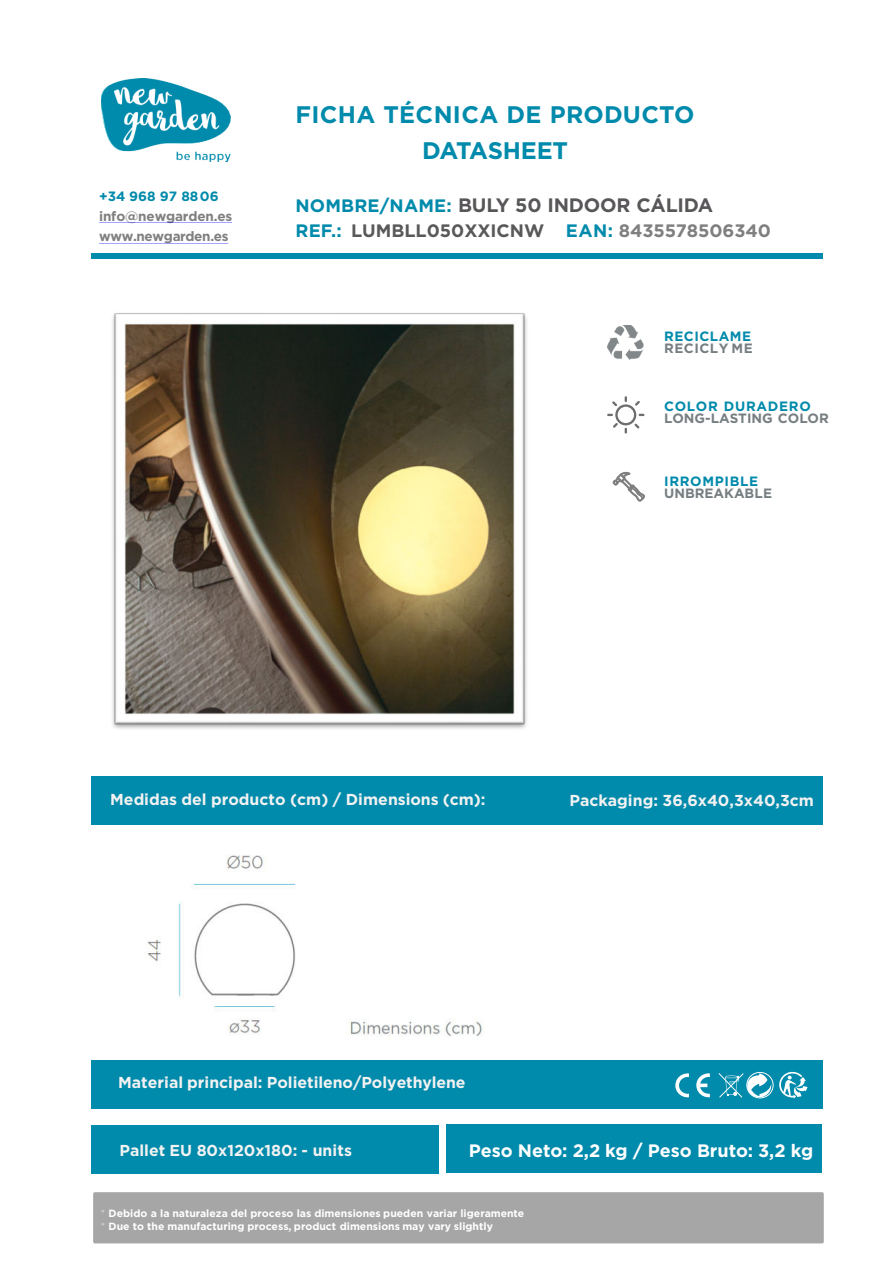
<style>
.page{position:relative;width:893px;height:1264px;background:#fff}
.page>*{position:absolute;margin:0;border:0;box-sizing:border-box;transform-origin:0 0}
.t1{font:700 24px/35.4px "Gotham";letter-spacing:.01em;color:#008aab;text-align:center}
.t2{font:700 19.5px "Gotham";letter-spacing:-.01em;color:#59565a}
.t3{font:700 18px "Gotham";color:#595959}
.t4{font:700 18px "Gotham";letter-spacing:-.005em;color:#fff}
.t5{font:700 15.9px "Gotham";color:#f2f2f2}
.t6{font:700 13.5px/20.7px "Gotham";letter-spacing:-.02em;color:#7f7f7f}
.t7{font:700 13.5px "Gotham";letter-spacing:.05em;color:#008aab}
.t8{font:700 13.5px "Gotham";color:#767e81}
.t9{font:700 13.5px "Gotham";letter-spacing:.005em;color:#008aab}
.t10{font:700 13.5px "Gotham";letter-spacing:.035em;color:#767e81}
.t11{font:700 10.5px/12.6px "Gotham";color:#fff}
.s1{font-size:18px;color:#008aab}
.s2{color:#008aab}
.s3{color:#7f7f7f}
.s4{font-weight:200}
</style>
<div class="page">
<div style="left:92px;top:776px;width:731px;height:48px;background:#008aab"></div>
<div style="left:446px;top:1124px;width:376px;height:49px;background:#008aab"></div>
<div style="left:93px;top:1192px;width:730px;height:51px;background:#a6a6a6;border:3px solid #a6a6a6"></div>
<div style="left:91px;top:1125px;width:347px;height:49px;background:#008aab"></div>
<svg style="left:99px;top:222px;width:133px;height:1px"></svg>
<svg style="left:99px;top:243px;width:129px;height:1px"></svg>
<img style="left:101px;top:79px;width:129px;height:83px">
<div style="left:92px;top:1061px;width:731px;height:48px;background:#008aab"></div>
<svg style="left:696px;top:1073px;width:13px;height:24px"></svg>
<svg style="left:675px;top:1073px;width:14px;height:25px"></svg>
<svg style="left:718px;top:1071px;width:89px;height:28px"></svg>
<div style="left:92px;top:254px;width:731px;height:5px;background:#008aab"></div>
<img style="left:607px;top:326px;width:36px;height:35px">
<svg style="left:607px;top:396px;width:37px;height:38px"></svg>
<svg style="left:612px;top:472px;width:32px;height:29px"></svg>
<img style="left:350px;top:1021px;width:133px;height:16px">
<img style="left:147px;top:855px;width:149px;height:180px">
<div style="left:275px;top:1018px;width:45px;height:22px;background:#fff"></div>
<img style="left:112px;top:313px;width:415px;height:416px">
<p class="t9" style="left:99px;top:189px;width:121px">+34 968 97 8806</p>
<p class="t6" style="left:99px;top:205px;width:135px">info@newgarden.es www.newgarden.es</p>
<h1 class="t1" style="left:295px;top:96px;width:400px">FICHA TÉCNICA DE PRODUCTO<br>DATASHEET</h1>
<p class="t2" style="left:295px;top:194px;width:419px"><span class="s1">NOMBRE/NAME:</span> BULY 50 INDOOR CÁLIDA</p>
<p class="t3" style="left:295px;top:220px;width:477px"><span class="s2">REF.:</span> LUMBLL050XXICNW <span class="s2">EAN:</span> <span class="s3">8435578506340</span></p>
<p class="t7" style="left:664px;top:328px;width:88px">RECICLAME</p>
<p class="t10" style="left:664px;top:340px;width:90px">RECICLY ME</p>
<p class="t7" style="left:664px;top:398px;width:148px">COLOR DURADERO</p>
<p class="t8" style="left:664px;top:410px;width:166px">LONG-LASTING COLOR</p>
<p class="t7" style="left:664px;top:473px;width:96px">IRROMPIBLE</p>
<p class="t8" style="left:664px;top:485px;width:109px">UNBREAKABLE</p>
<p class="t5" style="left:110px;top:790px;width:377px">Medidas del producto (cm) / Dimensions (cm):</p>
<p class="t5" style="left:569px;top:791px;width:246px">Packaging: 36,6x40,3x40,3cm</p>
<p class="t5" style="left:118px;top:1073px;width:349px">Material principal: Polietileno/Polyethylene</p>
<p class="t5" style="left:119px;top:1141px;width:234px">Pallet EU 80x120x180: - units</p>
<p class="t4" style="left:469px;top:1140px;width:346px">Peso Neto: 2,2 kg / Peso Bruto: 3,2 kg</p>
<p class="t11" style="left:101px;top:1206px;width:425px"><span class="s4">*</span> Debido a la naturaleza del proceso las dimensiones pueden variar ligeramente <span class="s4">*</span> Due to the manufacturing process, product dimensions may vary slightly</p>
</div>
